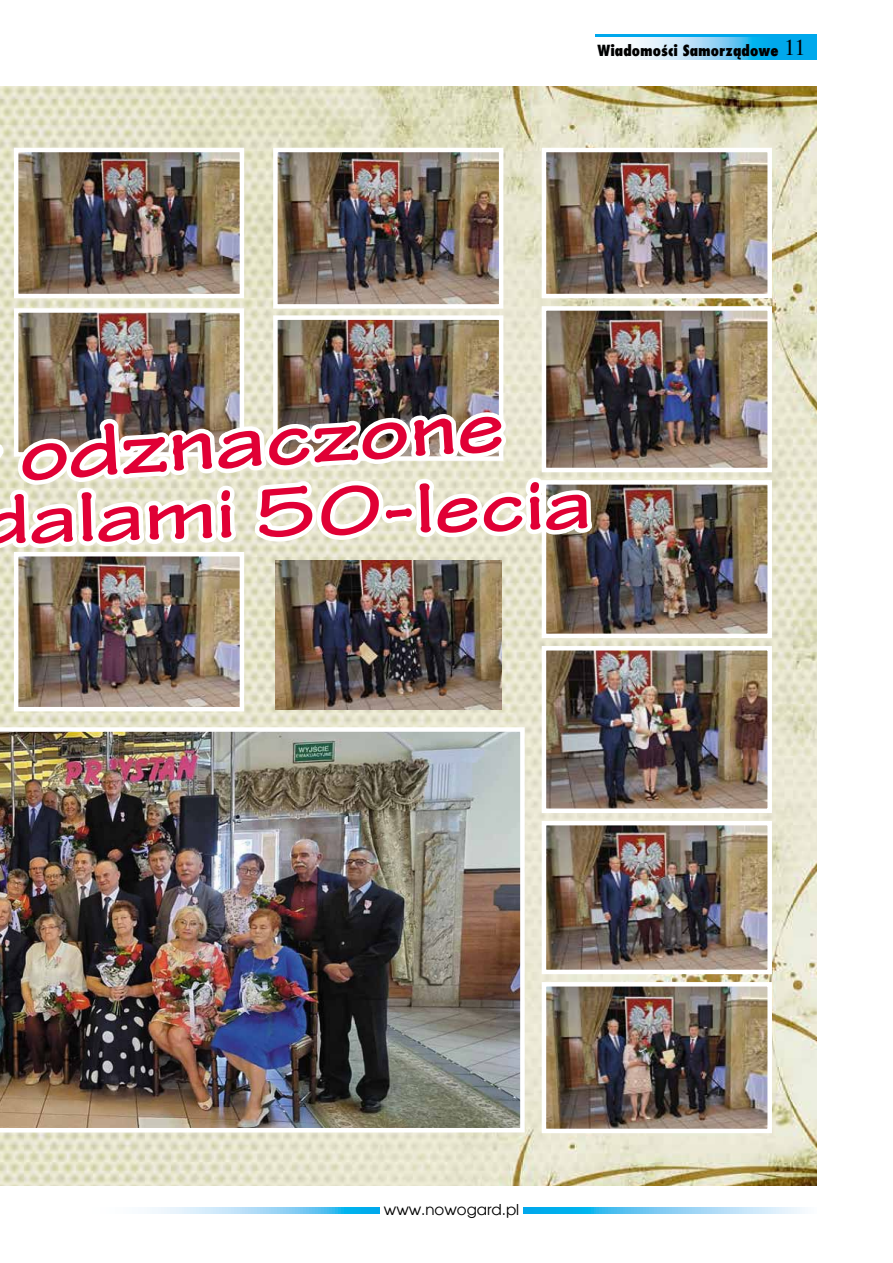
<style>
.page{position:relative;width:893px;height:1263px;background:#fff}
.page>*{position:absolute;margin:0;border:0;box-sizing:border-box;transform-origin:0 0}
.t1{font:700 expanded 77.7px "Tekton Pro";color:#e00035}
.t2{font:700 expanded 74.4px "Tekton Pro";color:#e00035}
.t3{font:800 15px "Fujiyama";color:#000}
.t4{font:15px "Avalon";color:#000}
.s1{font-family:"Times";font-weight:400;font-size:22.5px}
</style>
<div class="page">
<div style="left:595px;top:34px;width:221px;height:26px;background:#00a8ec"></div>
<svg style="left:596px;top:37px;width:160px;height:23px;background:#b9e3f8"></svg>
<svg style="left:549px;top:1207px;width:256px;height:6px"></svg>
<img style="left:596px;top:86px;width:220px;height:1099px">
<img style="left:596px;top:651px;width:171px;height:157px">
<div style="left:542px;top:646px;width:230px;height:167px;border:4px solid #fff"></div>
<img style="left:596px;top:987px;width:171px;height:141px">
<div style="left:542px;top:982px;width:230px;height:151px;border:4px solid #fff"></div>
<img style="left:596px;top:485px;width:171px;height:148px">
<div style="left:542px;top:480px;width:230px;height:158px;border:4px solid #fff"></div>
<img style="left:596px;top:311px;width:171px;height:156px">
<div style="left:542px;top:306px;width:230px;height:166px;border:4px solid #fff"></div>
<img style="left:596px;top:153px;width:171px;height:140px">
<div style="left:542px;top:148px;width:230px;height:150px;border:4px solid #fff"></div>
<img style="left:596px;top:826px;width:171px;height:143px">
<div style="left:542px;top:821px;width:230px;height:153px;border:4px solid #fff"></div>
<img style="left:549px;top:37px;width:47px;height:1175px">
<img style="left:0;top:86px;width:549px;height:1128px">
<p class="t3" style="left:598px;top:40px;width:210px">Wiadomości Samorządowe <span class="s1">11</span></p>
<h1 class="t1" style="left:16px;top:411px;width:488px;rotate:-4deg">odznaczone</h1>
<h2 class="t2" style="left:-22px;top:478px;width:614px;rotate:-2deg">dalami 50-lecia</h2>
<p class="t4" style="left:384px;top:1200px;width:137px">www.nowogard.pl</p>
</div>
